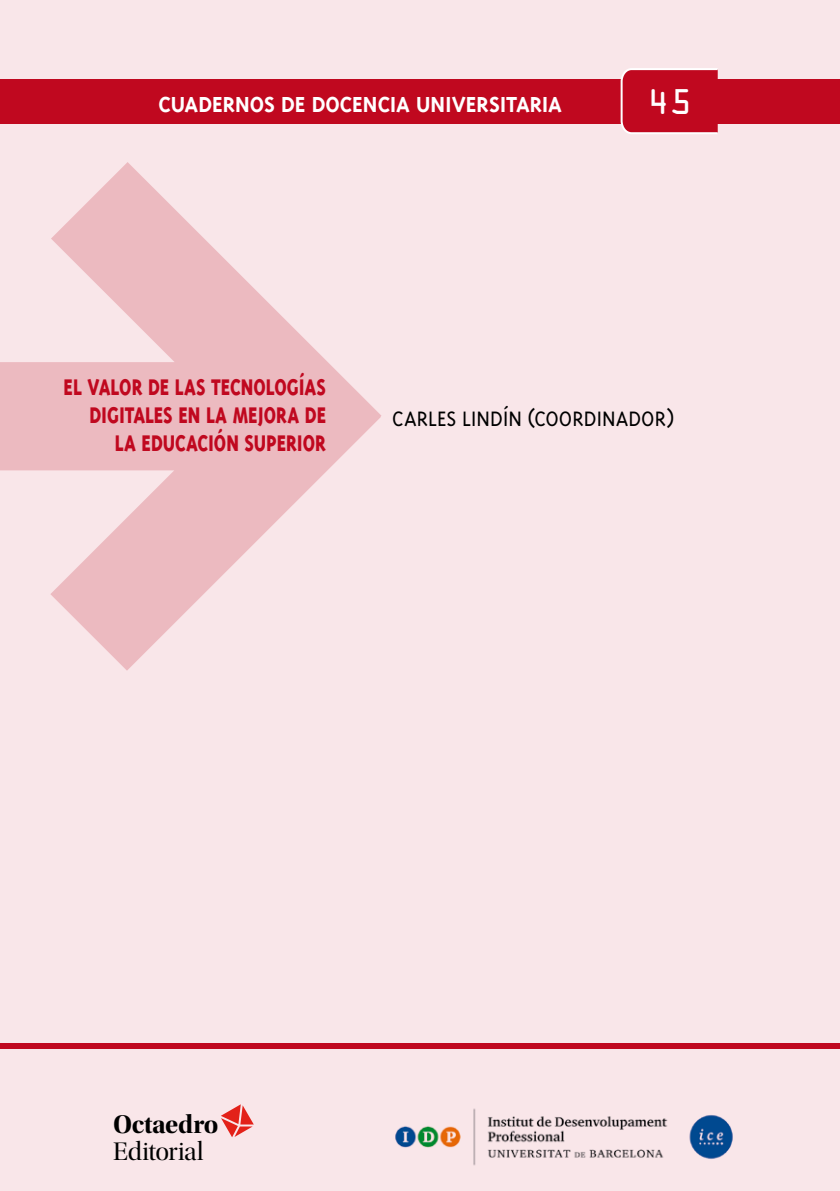
<style>
.page{position:relative;width:840px;height:1191px;background:#fff}
.page>*{position:absolute;margin:0;border:0;box-sizing:border-box;transform-origin:0 0}
.TXT{font:32px "OCRA Std";color:#fff}
.t1{font:26.6px/26.6px "Utopia Std Disp";letter-spacing:-.01em;color:#000}
.Titulo-contra{font:800 26px/28px "Triplex";color:#c0081f;text-align:right;scale:.8 1}
.t2{font:700 25px "Triplex";color:#fff}
.AUTOR-CONTRA-COORD{font:300 24px "Triplex";color:#000}
.s1{font-family:"Utopia Std Bold Disp"}
</style>
<div class="page">
<div style="left:0;top:0;width:839px;height:1191px;background:#f9e6e9"></div>
<div style="left:0;top:79px;width:839px;height:44px;background:#c0081f"></div>
<svg style="left:619px;top:68px;width:100px;height:66px"></svg>
<svg style="left:0;top:162px;width:381px;height:508px"></svg>
<div style="left:0;top:1042px;width:839px;height:6px;background:#c0081f"></div>
<svg style="left:221px;top:1104px;width:33px;height:33px"></svg>
<img style="left:395px;top:1108px;width:338px;height:58px">
<p class="t2" style="left:158px;top:90px;width:405px">CUADERNOS DE DOCENCIA UNIVERSITARIA</p>
<p class="TXT" style="left:646px;top:87px;width:47px">45</p>
<p class="Titulo-contra" style="left:64px;top:373px;width:329px">EL VALOR DE LAS TECNOLOGÍAS<br>DIGITALES EN LA MEJORA DE<br>LA EDUCACIÓN SUPERIOR</p>
<p class="AUTOR-CONTRA-COORD" style="left:392px;top:405px;width:283px">CARLES LINDÍN (COORDINADOR)</p>
<p class="t1" style="left:113px;top:1111px;width:107px"><span class="s1">Octaedro<br></span>Editorial</p>
</div>
